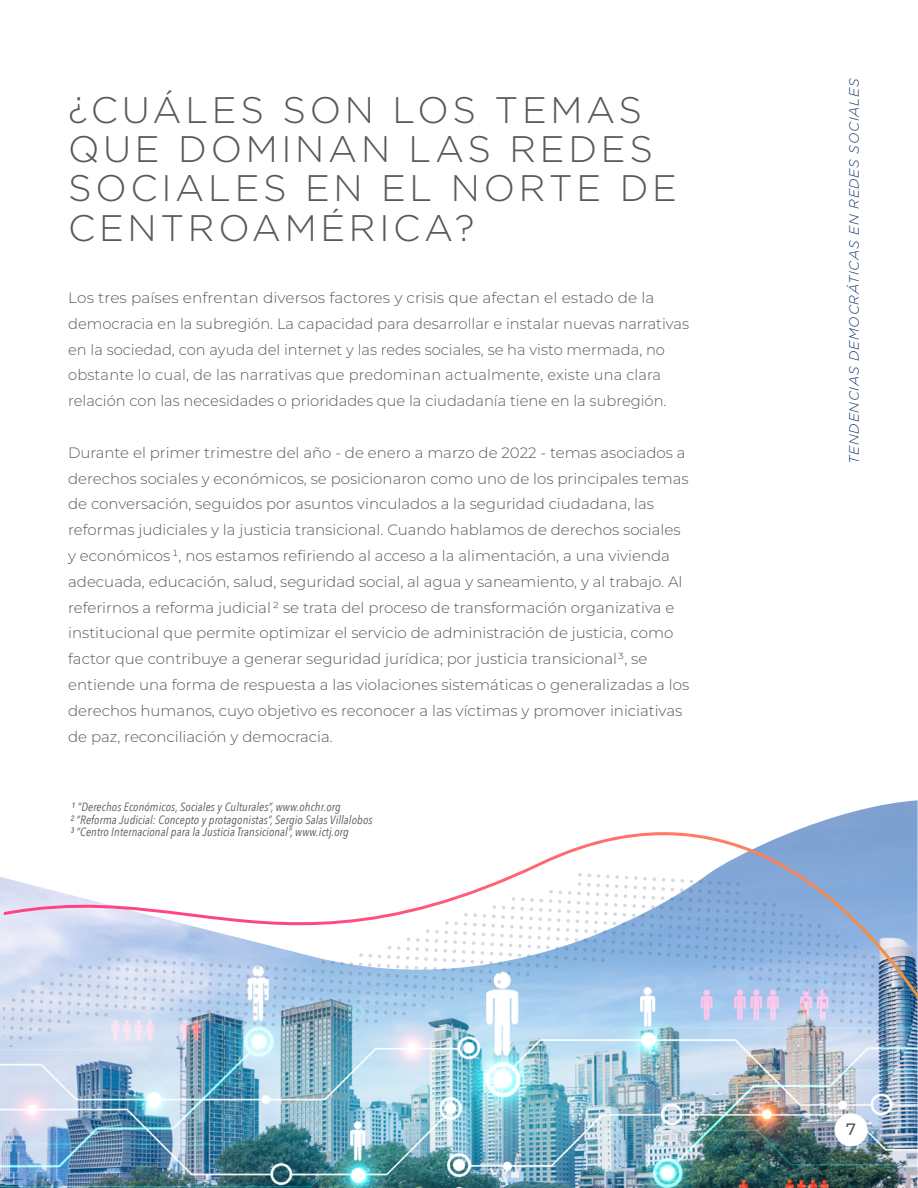
<style>
.page{position:relative;width:918px;height:1188px;background:#fff}
.page>*{position:absolute;margin:0;border:0;box-sizing:border-box;transform-origin:0 0}
.t1{font:300 36.9px/39.3px "Gotham";letter-spacing:.1em;color:#58595b}
.t2{font:500 16.5px "Montserrat";color:#58595b}
.t3{font:300 15px/25.8px "Montserrat";color:#58595b}
.t4{font:italic 300 13.5px "Gotham";letter-spacing:.06em;color:#183a65}
.t5{font:italic 12px/12.3px "Avenir Next Condensed";letter-spacing:.01em;color:#58595b}
</style>
<div class="page">
<img style="left:0;top:877px;width:918px;height:311px">
<img style="left:4px;top:999px;width:914px;height:48px">
<svg style="left:4px;top:800px;width:914px;height:199px"></svg>
<div style="left:835px;top:1113px;width:33px;height:33px;background:#fff;border-radius:50%"></div>
<h1 class="t1" style="left:68px;top:89px;width:610px">¿CUÁLES SON LOS TEMAS<br>QUE DOMINAN LAS REDES<br>SOCIALES EN EL NORTE DE<br>CENTROAMÉRICA?</h1>
<p class="t3" style="left:68px;top:284px;width:622px">Los tres países enfrentan diversos factores y crisis que afectan el estado de la democracia en la subregión. La capacidad para desarrollar e instalar nuevas narrativas en la sociedad, con ayuda del internet y las redes sociales, se ha visto mermada, no obstante lo cual, de las narrativas que predominan actualmente, existe una clara relación con las necesidades o prioridades que la ciudadanía tiene en la subregión.</p>
<p class="t3" style="left:68px;top:439px;width:623px">Durante el primer trimestre del año - de enero a marzo de 2022 - temas asociados a derechos sociales y económicos, se posicionaron como uno de los principales temas de conversación, seguidos por asuntos vinculados a la seguridad ciudadana, las reformas judiciales y la justicia transicional. Cuando hablamos de derechos sociales y económicos ¹, nos estamos refiriendo al acceso a la alimentación, a una vivienda adecuada, educación, salud, seguridad social, al agua y saneamiento, y al trabajo. Al referirnos a reforma judicial ² se trata del proceso de transformación organizativa e institucional que permite optimizar el servicio de administración de justicia, como factor que contribuye a generar seguridad jurídica; por justicia transicional³, se entiende una forma de respuesta a las violaciones sistemáticas o generalizadas a los derechos humanos, cuyo objetivo es reconocer a las víctimas y promover iniciativas de paz, reconciliación y democracia.</p>
<p class="t5" style="left:70px;top:801px;width:304px">¹ “Derechos Económicos, Sociales y Culturales”, www.ohchr.org<br>² “Reforma Judicial: Concepto y protagonistas”, Sergio Salas Villalobos<br>³ “Centro Internacional para la Justicia Transicional”, www.ictj.org</p>
<p class="t4" style="left:845px;top:464px;width:386px;rotate:-90deg">TENDENCIAS DEMOCRÁTICAS EN REDES SOCIALES</p>
<p class="t2" style="left:846px;top:1119px;width:11px">7</p>
</div>
